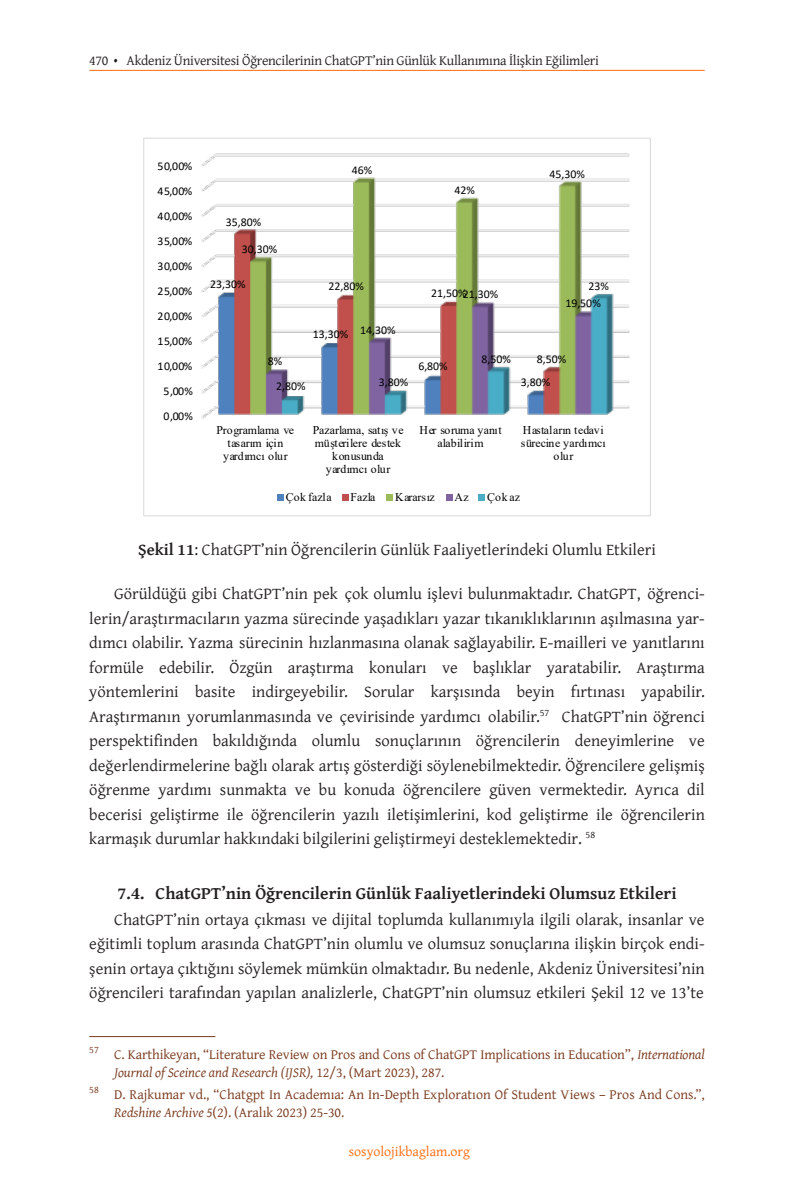
<style>
.page{position:relative;width:794px;height:1191px;background:#fff}
.page>*{position:absolute;margin:0;border:0;box-sizing:border-box;transform-origin:0 0}
.Makale-metni{font:700 17.5px "Gentium Plus";color:#231f20}
.Makale-metni-2{font:16.62px/24.5px "Gentium Plus";color:#231f20;text-align:justify}
.Dip{font:14px/17.5px "Gentium Plus";color:#78381b}
.t1{font:14px "Gentium Plus";letter-spacing:-.02em;color:#231f20}
.t2{font:14px "Gentium Plus";color:#ff6b0d}
.t3{font:11.9px/13.1px "Times New Roman";color:#000;text-align:center}
.t4{font:11.9px "Calibri";color:#000}
.s1{font-weight:700}
.s2{font-family:"Minion Pro"}
.s3{font-style:italic}
</style>
<div class="page">
<hr style="left:89px;top:70px;width:615px;height:1px;background:#ff6b0d">
<img style="left:201px;top:153px;width:429px;height:266px">
<div style="left:277px;top:494px;width:7px;height:7px;background:#4f81bd"></div>
<div style="left:342px;top:494px;width:6px;height:7px;background:#c0504d"></div>
<div style="left:386px;top:494px;width:7px;height:7px;background:#9bbb59"></div>
<div style="left:446px;top:494px;width:6px;height:7px;background:#8064a2"></div>
<div style="left:478px;top:494px;width:7px;height:7px;background:#4bacc6"></div>
<hr style="left:89px;top:1036px;width:126px;height:1px;background:#78381b">
<p class="t1" style="left:89px;top:47px;width:511px">470 • Akdeniz Üniversitesi Öğrencilerinin ChatGPT’nin Günlük Kullanımına İlişkin Eğilimleri</p>
<p class="t4" style="left:158px;top:158px;width:36px">50,00%</p>
<p class="t4" style="left:158px;top:183px;width:36px">45,00%</p>
<p class="t4" style="left:158px;top:208px;width:36px">40,00%</p>
<p class="t4" style="left:158px;top:233px;width:36px">35,00%</p>
<p class="t4" style="left:158px;top:258px;width:36px">30,00%</p>
<p class="t4" style="left:158px;top:283px;width:36px">25,00%</p>
<p class="t4" style="left:158px;top:308px;width:36px">20,00%</p>
<p class="t4" style="left:158px;top:333px;width:36px">15,00%</p>
<p class="t4" style="left:158px;top:358px;width:36px">10,00%</p>
<p class="t4" style="left:164px;top:383px;width:31px">5,00%</p>
<p class="t4" style="left:164px;top:408px;width:31px">0,00%</p>
<p class="t4" style="left:226px;top:213px;width:37px">35,80%</p>
<p class="t4" style="left:242px;top:241px;width:37px">30,30%</p>
<p class="t4" style="left:210px;top:275px;width:37px">23,30%</p>
<p class="t4" style="left:268px;top:353px;width:16px">8%</p>
<p class="t4" style="left:352px;top:162px;width:22px">46%</p>
<p class="t4" style="left:328px;top:278px;width:37px">22,80%</p>
<p class="t4" style="left:313px;top:325px;width:37px">13,30%</p>
<p class="t4" style="left:360px;top:321px;width:37px">14,30%</p>
<p class="t4" style="left:276px;top:378px;width:31px">2,80%</p>
<p class="t4" style="left:379px;top:374px;width:31px">3,80%</p>
<p class="t4" style="left:454px;top:182px;width:22px">42%</p>
<p class="t4" style="left:549px;top:166px;width:37px">45,30%</p>
<p class="t4" style="left:431px;top:284px;width:37px">21,50%</p>
<p class="t4" style="left:463px;top:286px;width:37px">21,30%</p>
<p class="t4" style="left:588px;top:278px;width:22px">23%</p>
<p class="t4" style="left:565px;top:295px;width:37px">19,50%</p>
<p class="t4" style="left:418px;top:358px;width:31px">6,80%</p>
<p class="t4" style="left:481px;top:350px;width:31px">8,50%</p>
<p class="t4" style="left:537px;top:350px;width:31px">8,50%</p>
<p class="t4" style="left:521px;top:374px;width:31px">3,80%</p>
<p class="t3" style="left:216px;top:423px;width:79px">Programlama ve tasarım için yardımcı olur</p>
<p class="t3" style="left:313px;top:423px;width:92px">Pazarlama, satış ve müşterilere destek konusunda yardımcı olur</p>
<p class="t3" style="left:419px;top:423px;width:84px">Her soruma yanıt alabilirim</p>
<p class="t3" style="left:521px;top:423px;width:86px">Hastaların tedavi sürecine yardımcı olur</p>
<p class="t3" style="left:286px;top:490px;width:48px">Çok fazla</p>
<p class="t3" style="left:350px;top:490px;width:27px">Fazla</p>
<p class="t3" style="left:395px;top:490px;width:41px">Kararsız</p>
<p class="t3" style="left:454px;top:490px;width:16px">Az</p>
<p class="t3" style="left:487px;top:490px;width:34px">Çok az</p>
<p class="Makale-metni-2" style="left:138px;top:536px;width:519px"><span class="s1">Şekil 11</span>: ChatGPT’nin Öğrencilerin Günlük Faaliyetlerindeki Olumlu Etkileri</p>
<p class="Makale-metni-2" style="left:89px;top:580px;width:617px;text-indent:25px">Görüldüğü gibi ChatGPT’nin pek çok olumlu işlevi bulunmaktadır. ChatGPT, öğrenci&shy;lerin/araştırmacıların yazma sürecinde yaşadıkları yazar tıkanıklıklarının aşılmasına yar&shy;dımcı olabilir. Yazma sürecinin hızlanmasına olanak sağlayabilir. E-mailleri ve yanıtlarını formüle edebilir. Özgün araştırma konuları ve başlıklar yaratabilir. Araştırma yöntemlerini basite indirgeyebilir. Sorular karşısında beyin fırtınası yapabilir.<br>Araştırmanın yorumlanmasında ve çevirisinde yardımcı olabilir.<sup>57</sup> ChatGPT’nin öğrenci perspektifinden bakıldığında olumlu sonuçlarının öğrencilerin deneyimlerine ve değerlendirmelerine bağlı olarak artış gösterdiği söylenebilmektedir. Öğrencilere gelişmiş öğrenme yardımı sunmakta ve bu konuda öğrencilere güven vermektedir. Ayrıca dil becerisi geliştirme ile öğrencilerin yazılı iletişimlerini, kod geliştirme ile öğrencilerin karmaşık durumlar hakkındaki bilgilerini geliştirmeyi desteklemektedir. <sup>58</sup></p>
<p class="Makale-metni" style="left:117px;top:876px;width:561px">7.<span class="s2">4</span>. ChatGPT’nin Öğrencilerin Günlük Faaliyetlerindeki Olumsuz Etkileri</p>
<p class="Makale-metni-2" style="left:89px;top:905px;width:617px;text-indent:25px">ChatGPT’nin ortaya çıkması ve dijital toplumda kullanımıyla ilgili olarak, insanlar ve eğitimli toplum arasında ChatGPT’nin olumlu ve olumsuz sonuçlarına ilişkin birçok endi&shy;şenin ortaya çıktığını söylemek mümkün olmaktadır. Bu nedenle, Akdeniz Üniversitesi’nin öğrencileri tarafından yapılan analizlerle, ChatGPT’nin olumsuz etkileri Şekil 12 ve 13’te</p>
<p class="Dip" style="left:114px;top:1044px;width:592px;text-indent:-25px"><sup>57</sup> C. Karthikeyan, “Literature Review on Pros and Cons of ChatGPT Implications in Education”, <span class="s3">International<br>Journal of Sceince and Research (IJSR),</span> 12/3, (Mart 2023), 287.</p>
<p class="Dip" style="left:114px;top:1084px;width:592px;text-indent:-25px"><sup>58</sup> D. Rajkumar vd., “Chatgpt In Academıa: An In-Depth Exploratıon Of Student Views – Pros And Cons.”,<br><span class="s3">Redshine Archive 5</span>(2). (Aralık 2023) 25-30.</p>
<p class="t2" style="left:349px;top:1138px;width:123px">sosyolojikbaglam.org</p>
</div>
